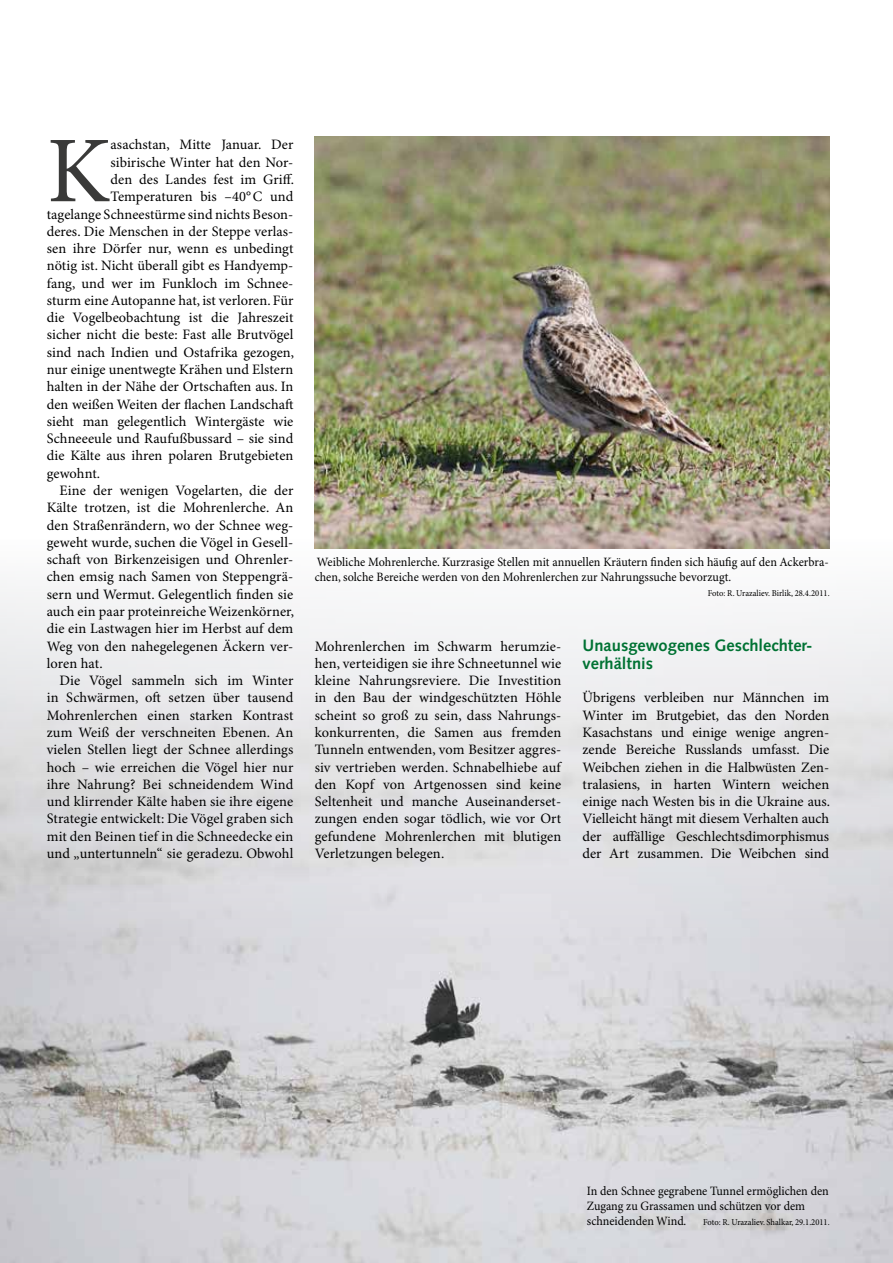
<style>
.page{position:relative;width:893px;height:1263px;background:#fff}
.page>*{position:absolute;margin:0;border:0;box-sizing:border-box;transform-origin:0 0}
.t1{font:94.2px "Minion Pro";color:#3a3a39}
.t2{font:700 16.5px/17.2px "Syntax LT Std";color:#007233}
.t3{font:15px "Syntax LT Std";color:#000}
.t4{font:14.4px/17.2px "Minion Pro";letter-spacing:.005em;color:#000;text-align:justify}
.t5{font:12.75px/15.3px "Minion Pro";color:#000;scale:.95 1}
.t6{font:9px "Minion Pro";color:#000;scale:.95 1}
.s1{font-size:18px}
</style>
<div class="page">
<img style="left:0;top:539px;width:893px;height:724px">
<img style="left:315px;top:136px;width:514px;height:412px">
<h1 class="t1" style="left:47px;top:115px;width:65px">K</h1>
<p class="t4" style="left:111px;top:137px;width:184px">asachstan, Mitte Januar. Der</p>
<p class="t4" style="left:111px;top:154px;width:184px">sibirische Winter hat den Nor-</p>
<p class="t4" style="left:111px;top:171px;width:185px">den des Landes fest im Griff.</p>
<p class="t4" style="left:111px;top:189px;width:184px">Temperaturen bis –40°C und</p>
<p class="t4" style="left:47px;top:206px;width:248px">tagelange Schneestürme sind nichts Beson-</p>
<p class="t4" style="left:47px;top:223px;width:248px">deres. Die Menschen in der Steppe verlas-</p>
<p class="t4" style="left:47px;top:240px;width:248px">sen ihre Dörfer nur, wenn es unbedingt</p>
<p class="t4" style="left:47px;top:258px;width:248px">nötig ist. Nicht überall gibt es Handyemp-</p>
<p class="t4" style="left:47px;top:275px;width:248px">fang, und wer im Funkloch im Schnee-</p>
<p class="t4" style="left:47px;top:292px;width:248px">sturm eine Autopanne hat, ist verloren. Für</p>
<p class="t4" style="left:47px;top:310px;width:248px">die Vogelbeobachtung ist die Jahreszeit</p>
<p class="t4" style="left:47px;top:327px;width:248px">sicher nicht die beste: Fast alle Brutvögel</p>
<p class="t4" style="left:47px;top:344px;width:249px">sind nach Indien und Ostafrika gezogen,</p>
<p class="t4" style="left:47px;top:361px;width:248px">nur einige unentwegte Krähen und Elstern</p>
<p class="t4" style="left:47px;top:379px;width:248px">halten in der Nähe der Ortschaften aus. In</p>
<p class="t4" style="left:47px;top:396px;width:248px">den weißen Weiten der flachen Landschaft</p>
<p class="t4" style="left:47px;top:413px;width:248px">sieht man gelegentlich Wintergäste wie</p>
<p class="t4" style="left:47px;top:430px;width:248px">Schneeeule und Raufußbussard – sie sind</p>
<p class="t4" style="left:47px;top:448px;width:248px">die Kälte aus ihren polaren Brutgebieten</p>
<p class="t4" style="left:47px;top:465px;width:55px">gewohnt.</p>
<p class="t4" style="left:60px;top:482px;width:235px">Eine der wenigen Vogelarten, die der</p>
<p class="t4" style="left:47px;top:500px;width:248px">Kälte trotzen, ist die Mohrenlerche. An</p>
<p class="t4" style="left:47px;top:517px;width:248px">den Straßenrändern, wo der Schnee weg-</p>
<p class="t4" style="left:47px;top:534px;width:248px">geweht wurde, suchen die Vögel in Gesell-</p>
<p class="t4" style="left:47px;top:551px;width:248px">schaft von Birkenzeisigen und Ohrenler-</p>
<p class="t4" style="left:47px;top:569px;width:248px">chen emsig nach Samen von Steppengrä-</p>
<p class="t4" style="left:47px;top:586px;width:248px">sern und Wermut. Gelegentlich finden sie</p>
<p class="t4" style="left:47px;top:603px;width:249px">auch ein paar proteinreiche Weizenkörner,</p>
<p class="t4" style="left:47px;top:621px;width:248px">die ein Lastwagen hier im Herbst auf dem</p>
<p class="t4" style="left:47px;top:638px;width:248px">Weg von den nahegelegenen Äckern ver-</p>
<p class="t4" style="left:47px;top:655px;width:57px">loren hat.</p>
<p class="t4" style="left:60px;top:672px;width:235px">Die Vögel sammeln sich im Winter</p>
<p class="t4" style="left:47px;top:690px;width:248px">in Schwärmen, oft setzen über tausend</p>
<p class="t4" style="left:47px;top:707px;width:248px">Mohrenlerchen einen starken Kontrast</p>
<p class="t4" style="left:47px;top:724px;width:248px">zum Weiß der verschneiten Ebenen. An</p>
<p class="t4" style="left:47px;top:742px;width:248px">vielen Stellen liegt der Schnee allerdings</p>
<p class="t4" style="left:47px;top:759px;width:248px">hoch – wie erreichen die Vögel hier nur</p>
<p class="t4" style="left:47px;top:776px;width:248px">ihre Nahrung? Bei schneidendem Wind</p>
<p class="t4" style="left:47px;top:793px;width:248px">und klirrender Kälte haben sie ihre eigene</p>
<p class="t4" style="left:47px;top:811px;width:248px">Strategie entwickelt: Die Vögel graben sich</p>
<p class="t4" style="left:47px;top:828px;width:248px">mit den Beinen tief in die Schneedecke ein</p>
<p class="t4" style="left:47px;top:845px;width:248px">und „untertunneln“ sie geradezu. Obwohl</p>
<p class="t5" style="left:315px;top:555px;width:543px">Weibliche Mohrenlerche. Kurzrasige Stellen mit annuellen Kräutern finden sich häufig auf den Ackerbra&shy;chen, solche Bereiche werden von den Mohrenlerchen zur Nahrungssuche bevorzugt.</p>
<p class="t6" style="left:708px;top:588px;width:130px">Foto: R. Urazaliev. Birlik, 28.4.2011.</p>
<p class="t4" style="left:315px;top:638px;width:248px">Mohrenlerchen im Schwarm herumzie&shy;hen, verteidigen sie ihre Schneetunnel wie kleine Nahrungsreviere. Die Investition in den Bau der windgeschützten Höhle scheint so groß zu sein, dass Nahrungs&shy;konkurrenten, die Samen aus fremden Tunneln entwenden, vom Besitzer aggres&shy;siv vertrieben werden. Schnabelhiebe auf den Kopf von Artgenossen sind keine Seltenheit und manche Auseinanderset&shy;zungen enden sogar tödlich, wie vor Ort gefundene Mohrenlerchen mit blutigen Verletzungen belegen.</p>
<p class="t2" style="left:583px;top:637px;width:232px">Unausgewogenes Geschlechter&shy;verhältnis</p>
<p class="t4" style="left:583px;top:690px;width:249px">Übrigens verbleiben nur Männchen im Winter im Brutgebiet, das den Norden Kasachstans und einige wenige angren&shy;zende Bereiche Russlands umfasst. Die Weibchen ziehen in die Halbwüsten Zen&shy;tralasiens, in harten Wintern weichen einige nach Westen bis in die Ukraine aus.<br>Vielleicht hängt mit diesem Verhalten auch der auffällige Geschlechtsdimorphismus der Art zusammen. Die Weibchen sind</p>
<p class="t5" style="left:587px;top:1184px;width:256px">In den Schnee gegrabene Tunnel ermöglichen den<br>Zugang zu Grassamen und schützen vor dem schneidenden Wind.</p>
<p class="t3" style="left:661px;top:1211px;width:169px">1/2019 DER FALKE <span class="s1">| 3</span></p>
<p class="t6" style="left:703px;top:1217px;width:134px">Foto: R. Urazaliev. Shalkar, 29.1.2011.</p>
</div>
